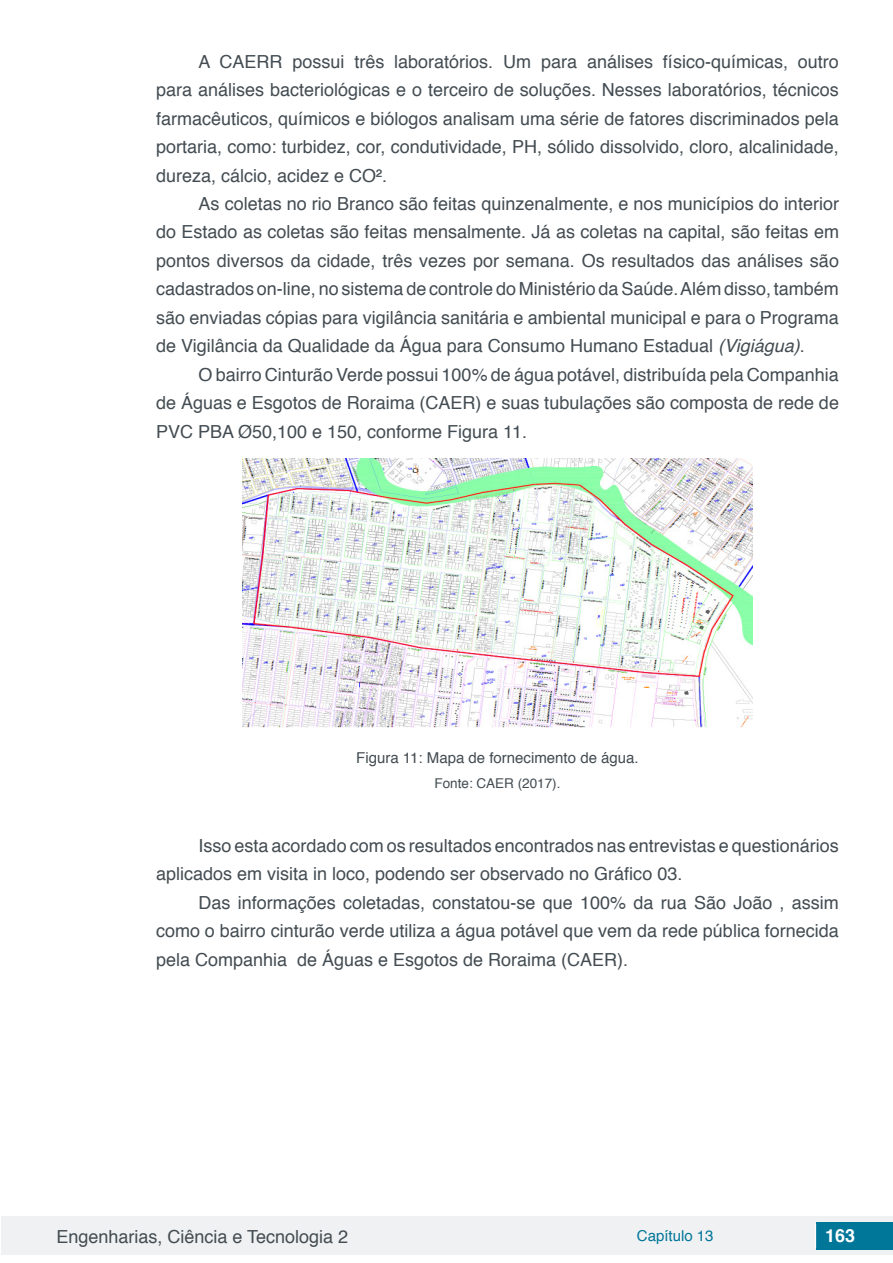
<style>
.page{position:relative;width:893px;height:1263px;background:#fff}
.page>*{position:absolute;margin:0;border:0;box-sizing:border-box;transform-origin:0 0}
.t1{font:18px/28.5px "Helvetica";color:#434c52;text-align:justify}
.t2{font:700 18px "Helvetica";color:#fff}
.t3{font:15px "Helvetica";color:#434c52}
.t4{font:15px "Helvetica";color:#007699}
.t5{font:13.5px "Helvetica";color:#434c52}
.s1{font-style:italic}
</style>
<div class="page">
<div style="left:1px;top:1216px;width:891px;height:38px;background:#f0f1f2"></div>
<div style="left:816px;top:1222px;width:77px;height:27px;background:#007699"></div>
<svg style="left:815px;top:1224px;width:1px;height:24px"></svg>
<img style="left:243px;top:458px;width:509px;height:270px">
<p class="t1" style="left:156px;top:47px;width:684px;text-indent:43px">A CAERR possui três laboratórios. Um para análises físico-químicas, outro para análises bacteriológicas e o terceiro de soluções. Nesses laboratórios, técnicos farmacêuticos, químicos e biólogos analisam uma série de fatores discriminados pela portaria, como: turbidez, cor, condutividade, PH, sólido dissolvido, cloro, alcalinidade, dureza, cálcio, acidez e CO².</p>
<p class="t1" style="left:156px;top:190px;width:684px;text-indent:43px">As coletas no rio Branco são feitas quinzenalmente, e nos municípios do interior do Estado as coletas são feitas mensalmente. Já as coletas na capital, são feitas em pontos diversos da cidade, três vezes por semana. Os resultados das análises são cadastrados on-line, no sistema de controle do Ministério da Saúde. Além disso, também são enviadas cópias para vigilância sanitária e ambiental municipal e para o Programa de Vigilância da Qualidade da Água para Consumo Humano Estadual <span class="s1">(Vigiágua)</span>.</p>
<p class="t1" style="left:156px;top:361px;width:684px;text-indent:43px">O bairro Cinturão Verde possui 100% de água potável, distribuída pela Companhia de Águas e Esgotos de Roraima (CAER) e suas tubulações são composta de rede de PVC PBA Ø50,100 e 150, conforme Figura 11.</p>
<p class="t3" style="left:356px;top:746px;width:284px">Figura 11: Mapa de fornecimento de água.</p>
<p class="t5" style="left:434px;top:773px;width:128px">Fonte: CAER (2017).</p>
<p class="t1" style="left:156px;top:832px;width:684px;text-indent:43px">Isso esta acordado com os resultados encontrados nas entrevistas e questionários aplicados em visita in loco, podendo ser observado no Gráfico 03.</p>
<p class="t1" style="left:156px;top:889px;width:684px;text-indent:43px">Das informações coletadas, constatou-se que 100% da rua São João , assim como o bairro cinturão verde utiliza a água potável que vem da rede pública fornecida pela Companhia de Águas e Esgotos de Roraima (CAER).</p>
<p class="t1" style="left:56px;top:1223px;width:293px">Engenharias, Ciência e Tecnologia 2</p>
<p class="t4" style="left:637px;top:1224px;width:78px">Capítulo 13</p>
<p class="t2" style="left:825px;top:1221px;width:32px">163</p>
</div>
